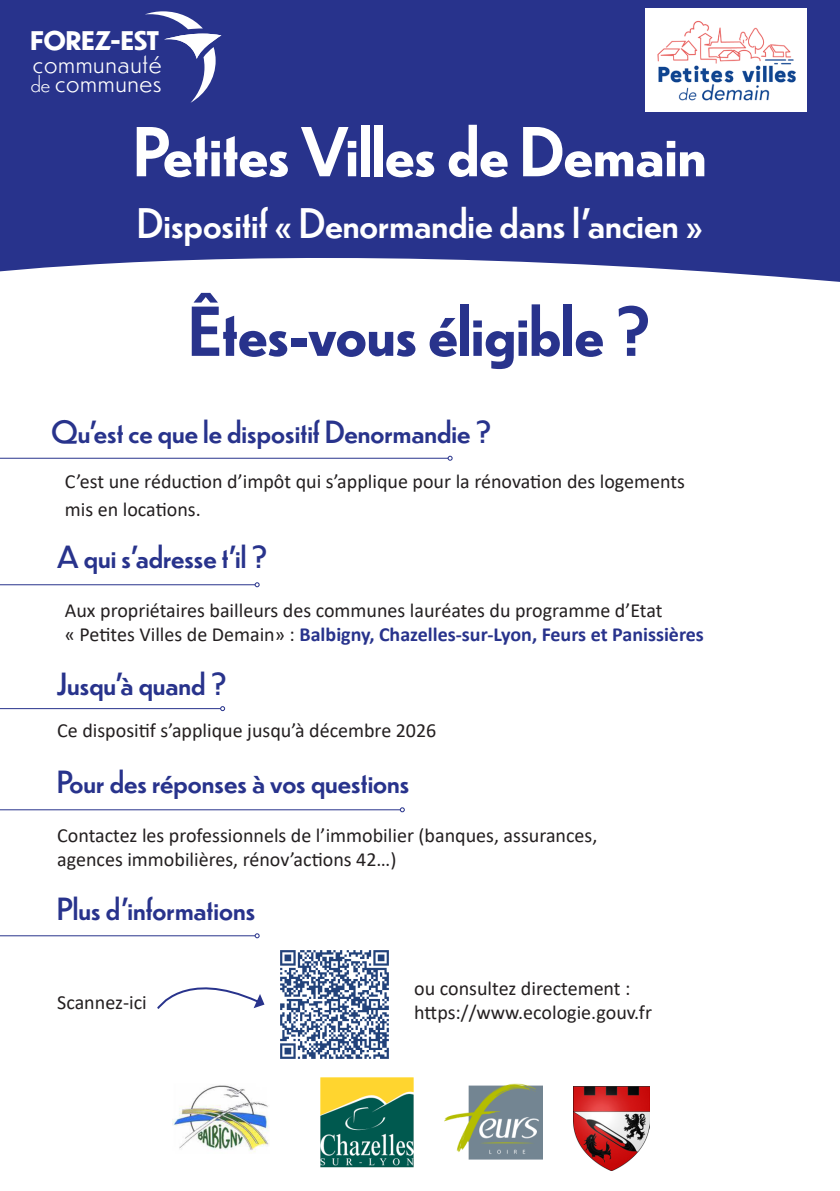
<style>
.page{position:relative;width:840px;height:1191px;background:#fff}
.page>*{position:absolute;margin:0;border:0;box-sizing:border-box;transform-origin:0 0}
.t1{font:500 66px "Dunbar Low";color:#fff}
.t2{font:500 66px "Dunbar Low";color:#28338c}
.t3{font:40px "Dunbar Low";color:#fff}
.t4{font:30px "Dunbar Low";color:#28338c}
.t5{font:300 29.8px "Dunbar Low";letter-spacing:.025em;color:#fff}
.t6{font:700 25.2px "Dunbar Tall";color:#fff}
.t7{font:20px "Calibri";color:#231f20}
.t8{font:700 20px "Calibri";color:#28338c}
.s1{font-size:21.8px}
.s2{font-weight:400;color:#231f20}
</style>
<div class="page">
<svg style="left:0;top:0;width:839px;height:282px;background:#364194"></svg>
<svg style="left:145px;top:11px;width:76px;height:92px"></svg>
<img style="left:645px;top:8px;width:161px;height:103px">
<img style="left:573px;top:1086px;width:76px;height:84px">
<img style="left:320px;top:1077px;width:93px;height:90px">
<img style="left:173px;top:1085px;width:96px;height:68px">
<img style="left:444px;top:1083px;width:98px;height:77px">
<hr style="left:0;top:458px;width:448px;height:1px;background:#28338c">
<svg style="left:447px;top:456px;width:5px;height:5px"></svg>
<hr style="left:0;top:584px;width:255px;height:1px;background:#28338c">
<svg style="left:254px;top:582px;width:5px;height:5px"></svg>
<hr style="left:0;top:708px;width:220px;height:1px;background:#28338c">
<svg style="left:220px;top:706px;width:5px;height:5px"></svg>
<hr style="left:0;top:809px;width:400px;height:1px;background:#28338c">
<svg style="left:399px;top:807px;width:5px;height:5px"></svg>
<hr style="left:0;top:935px;width:255px;height:1px;background:#28338c">
<svg style="left:254px;top:933px;width:5px;height:5px"></svg>
<img style="left:280px;top:950px;width:109px;height:109px">
<svg style="left:157px;top:987px;width:107px;height:22px"></svg>
<p class="t6" style="left:31px;top:22px;width:130px">FOREZ-EST</p>
<p class="t5" style="left:33px;top:41px;width:130px">communauté</p>
<p class="t5" style="left:31px;top:60px;width:132px"><span class="s1">de</span> communes</p>
<p class="t1" style="left:133px;top:103px;width:574px">Petites Villes de Demain</p>
<p class="t3" style="left:137px;top:194px;width:566px">Dispositif « Denormandie dans l’ancien »</p>
<p class="t2" style="left:188px;top:283px;width:464px">Êtes-vous éligible ?</p>
<p class="t4" style="left:51px;top:410px;width:441px">Qu’est ce que le dispositif Denormandie ?</p>
<p class="t7" style="left:65px;top:467px;width:621px">C’est une réduction d’impôt qui s’applique pour la rénovation des logements</p>
<p class="t7" style="left:65px;top:496px;width:137px">mis en locations.</p>
<p class="t4" style="left:57px;top:535px;width:212px">A qui s’adresse t’il ?</p>
<p class="t7" style="left:65px;top:596px;width:599px">Aux propriétaires bailleurs des communes lauréates du programme d’Etat</p>
<p class="t8" style="left:65px;top:620px;width:640px"><span class="s2">« Petites Villes de Demain» :</span> Balbigny, Chazelles-sur-Lyon, Feurs et Panissières</p>
<p class="t4" style="left:57px;top:661px;width:171px">Jusqu’à quand ?</p>
<p class="t7" style="left:57px;top:717px;width:380px">Ce dispositif s’applique jusqu’à décembre 2026</p>
<p class="t4" style="left:57px;top:760px;width:353px">Pour des réponses à vos questions</p>
<p class="t7" style="left:57px;top:821px;width:541px">Contactez les professionnels de l’immobilier (banques, assurances,</p>
<p class="t7" style="left:57px;top:845px;width:340px">agences immobilières, rénov’actions 42…)</p>
<p class="t4" style="left:57px;top:887px;width:199px">Plus d’informations</p>
<p class="t7" style="left:57px;top:988px;width:91px">Scannez-ici</p>
<p class="t7" style="left:414px;top:974px;width:217px">ou consultez directement :</p>
<p class="t7" style="left:414px;top:998px;width:239px">https://www.ecologie.gouv.fr</p>
</div>
